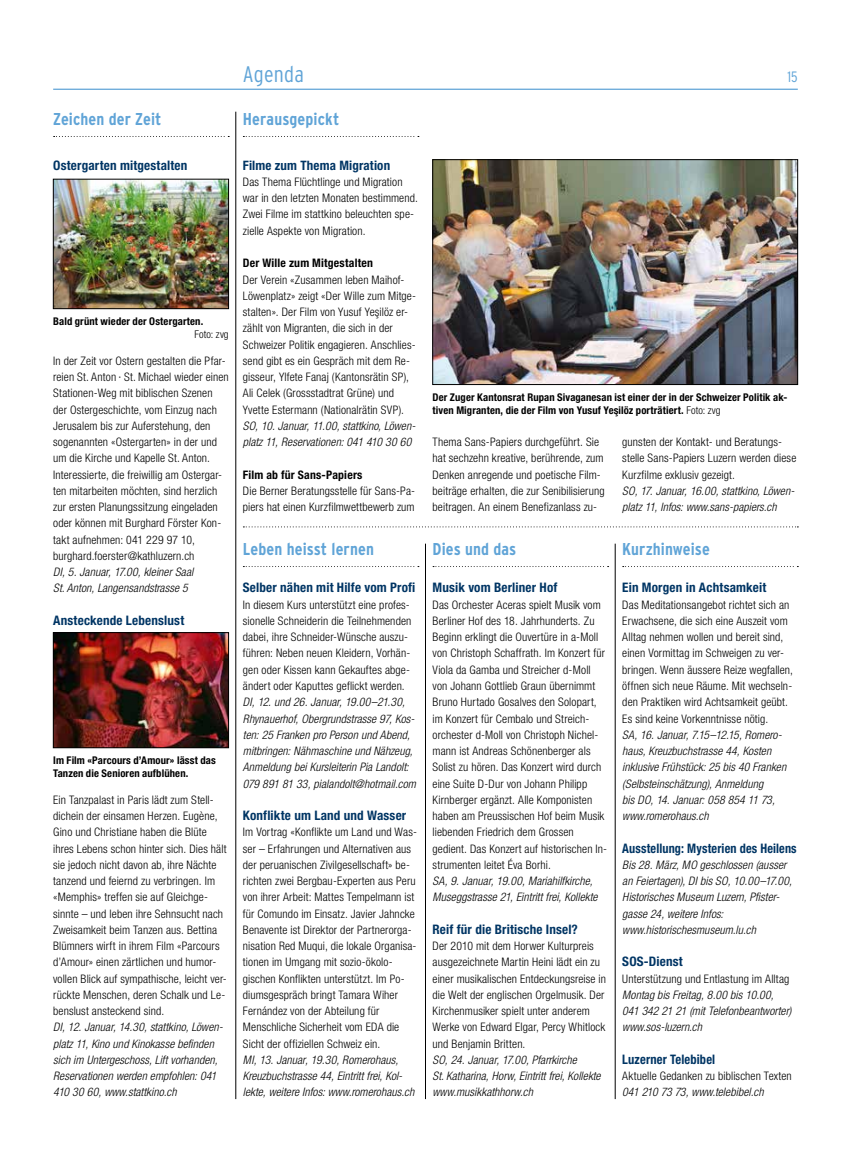
<style>
.page{position:relative;width:851px;height:1170px;background:#fff}
.page>*{position:absolute;margin:0;border:0;box-sizing:border-box;transform-origin:0 0}
.t1{font:300 condensed 22.5px "Interstate";letter-spacing:.01em;color:#60a4d7}
.t2{font:700 condensed 17.12px "Interstate";letter-spacing:.005em;color:#60a4d7}
.t3{font:300 condensed 15px "Interstate";color:#60a4d7}
.t4{font:700 condensed 13.12px "Helvetica Neue LT Std";letter-spacing:.015em;color:#003564}
.t5{font:700 condensed 13.12px "Helvetica Neue LT Std";letter-spacing:.015em;color:#003564;scale:.93 1}
.t6{font:700 condensed 13.12px "Helvetica Neue LT Std";letter-spacing:.015em;color:#003564;scale:.95 1}
.t7{font:700 condensed 13px "Helvetica Neue LT Std";letter-spacing:.01em;color:#003564}
.t8{font:300 condensed 11.75px/16.2px "Helvetica Neue LT Std";letter-spacing:.01em;color:#000}
.t9{font:italic 300 condensed 11.75px/16.2px "Helvetica Neue LT Std";letter-spacing:.01em;color:#000}
.t10{font:700 condensed 11.75px "Helvetica Neue LT Std";letter-spacing:.015em;color:#000}
.t11{font:italic 300 condensed 11.62px "Helvetica Neue LT Std";letter-spacing:.01em;color:#000}
.t12{font:700 condensed 10.62px/12.8px "Helvetica Neue LT Std";letter-spacing:.01em;color:#000}
.t13{font:300 condensed 10.62px "Helvetica Neue LT Std";letter-spacing:.005em;color:#000}
.s1{font-weight:300}
.s2{font-size:11.75px}
</style>
<div class="page">
<hr style="left:53px;top:89px;width:744px;height:1px;background:#60a4d7">
<svg style="left:243px;top:526px;width:555px;height:1px"></svg>
<svg style="left:433px;top:566px;width:175px;height:1px"></svg>
<svg style="left:54px;top:136px;width:175px;height:1px"></svg>
<svg style="left:622px;top:566px;width:176px;height:1px"></svg>
<svg style="left:243px;top:566px;width:176px;height:1px"></svg>
<hr style="left:615px;top:543px;width:1px;height:555px;background:#000">
<hr style="left:425px;top:543px;width:1px;height:555px;background:#000">
<hr style="left:235px;top:112px;width:1px;height:986px;background:#000">
<svg style="left:243px;top:136px;width:176px;height:1px"></svg>
<img style="left:434px;top:161px;width:361px;height:221px">
<div style="left:432px;top:159px;width:365px;height:225px;border:1px solid #000"></div>
<img style="left:55px;top:181px;width:172px;height:126px">
<div style="left:53px;top:179px;width:176px;height:130px;border:1px solid #000"></div>
<img style="left:55px;top:634px;width:172px;height:111px">
<div style="left:53px;top:632px;width:176px;height:115px;border:1px solid #000"></div>
<h2 class="t2" style="left:53px;top:110px;width:110px">Zeichen der Zeit</h2>
<p class="t4" style="left:53px;top:157px;width:136px">Ostergarten mitgestalten</p>
<p class="t12" style="left:53px;top:315px;width:152px">Bald grünt wieder der Ostergarten.</p>
<p class="t13" style="left:194px;top:328px;width:36px">Foto: zvg</p>
<p class="t8" style="left:53px;top:352px;width:177px">In der Zeit vor Ostern gestalten die Pfar&shy;reien St. Anton ∙ St. Michael wieder einen Stationen-Weg mit biblischen Szenen der Ostergeschichte, vom Einzug nach Jerusalem bis zur Auferstehung, den sogenannten «Ostergarten» in der und um die Kirche und Kapelle St. Anton.<br>Interessierte, die freiwillig am Ostergar&shy;ten mitarbeiten möchten, sind herzlich zur ersten Planungssitzung eingeladen oder können mit Burghard Förster Kon&shy;takt aufnehmen: 041 229 97 10, burghard.foerster@kathluzern.ch</p>
<p class="t9" style="left:53px;top:564px;width:142px">DI, 5. Januar, 17.00, kleiner Saal<br>St. Anton, Langensandstrasse 5</p>
<p class="t4" style="left:53px;top:612px;width:133px">Ansteckende Lebenslust</p>
<p class="t12" style="left:53px;top:754px;width:164px">Im Film «Parcours d’Amour» lässt das<br>Tanzen die Senioren aufblühen.</p>
<p class="t8" style="left:53px;top:791px;width:175px">Ein Tanzpalast in Paris lädt zum Stell&shy;dichein der einsamen Herzen. Eugène, Gino und Christiane haben die Blüte ihres Lebens schon hinter sich. Dies hält sie jedoch nicht davon ab, ihre Nächte tanzend und feiernd zu verbringen. Im «Memphis» treffen sie auf Gleichge&shy;sinnte – und leben ihre Sehnsucht nach Zweisamkeit beim Tanzen aus. Bettina Blümners wirft in ihrem Film «Parcours d’Amour» einen zärtlichen und humor&shy;vollen Blick auf sympathische, leicht ver&shy;rückte Menschen, deren Schalk und Le&shy;benslust ansteckend sind.</p>
<p class="t9" style="left:53px;top:1019px;width:171px">DI, 12. Januar, 14.30, stattkino, Löwen&shy;platz 11, Kino und Kinokasse befinden sich im Untergeschoss, Lift vorhanden, Reservationen werden empfohlen: 041<br>410 30 60, www.stattkino.ch</p>
<h1 class="t1" style="left:243px;top:62px;width:63px">Agenda</h1>
<p class="t3" style="left:787px;top:68px;width:12px">15</p>
<h2 class="t2" style="left:243px;top:110px;width:98px">Herausgepickt</h2>
<p class="t7" style="left:243px;top:157px;width:149px">Filme zum Thema Migration</p>
<p class="t8" style="left:243px;top:173px;width:176px">Das Thema Flüchtlinge und Migration war in den letzten Monaten bestimmend.<br>Zwei Filme im stattkino beleuchten spe&shy;zielle Aspekte von Migration.</p>
<p class="t10" style="left:243px;top:256px;width:132px">Der Wille zum Mitgestalten</p>
<p class="t8" style="left:243px;top:271px;width:175px">Der Verein «Zusammen leben Maihof-Löwenplatz» zeigt «Der Wille zum Mitge&shy;stalten». Der Film von Yusuf Yes¸ilöz er&shy;zählt von Migranten, die sich in der Schweizer Politik engagieren. Anschlies&shy;send gibt es ein Gespräch mit dem Re&shy;gisseur, Ylfete Fanaj (Kantonsrätin SP), Ali Celek (Grossstadtrat Grüne) und Yvette Estermann (Nationalrätin SVP).</p>
<p class="t9" style="left:243px;top:418px;width:174px">SO, 10. Januar, 11.00, stattkino, Löwen&shy;platz 11, Reservationen: 041 410 30 60</p>
<p class="t10" style="left:243px;top:467px;width:121px">Film ab für Sans-Papiers</p>
<p class="t8" style="left:243px;top:482px;width:174px">Die Berner Beratungsstelle für Sans-Pa&shy;piers hat einen Kurzfilmwettbewerb zum</p>
<h2 class="t2" style="left:243px;top:540px;width:133px">Leben heisst lernen</h2>
<p class="t4" style="left:243px;top:579px;width:174px">Selber nähen mit Hilfe vom Profi</p>
<p class="t8" style="left:243px;top:596px;width:170px">In diesem Kurs unterstützt eine profes&shy;sionelle Schneiderin die Teilnehmenden dabei, ihre Schneider-Wünsche auszu&shy;führen: Neben neuen Kleidern, Vorhän&shy;gen oder Kissen kann Gekauftes abge&shy;ändert oder Kaputtes geflickt werden.</p>
<p class="t9" style="left:243px;top:694px;width:174px">DI, 12. und 26. Januar, 19.00–21.30, Rhynauerhof, Obergrundstrasse 97, Kos&shy;ten: 25 Franken pro Person und Abend, mitbringen: Nähmaschine und Nähzeug, Anmeldung bei Kursleiterin Pia Landolt:<br>079 891 81 33, pialandolt@hotmail.com</p>
<p class="t4" style="left:243px;top:807px;width:165px">Konflikte um Land und Wasser</p>
<p class="t8" style="left:243px;top:823px;width:175px">Im Vortrag «Konflikte um Land und Was&shy;ser – Erfahrungen und Alternativen aus der peruanischen Zivilgesellschaft» be&shy;richten zwei Bergbau-Experten aus Peru von ihrer Arbeit: Mattes Tempelmann ist für Comundo im Einsatz. Javier Jahncke Benavente ist Direktor der Partnerorga&shy;nisation Red Muqui, die lokale Organisa&shy;tionen im Umgang mit sozio-ökolo&shy;gischen Konflikten unterstützt. Im Po&shy;diumsgespräch bringt Tamara Wiher Fernández von der Abteilung für Menschliche Sicherheit vom EDA die Sicht der offiziellen Schweiz ein.</p>
<p class="t9" style="left:243px;top:1051px;width:173px">MI, 13. Januar, 19.30, Romerohaus,<br>Kreuzbuchstrasse 44, Eintritt frei, Kol&shy;lekte, weitere Infos: www.romerohaus.ch</p>
<p class="t12" style="left:432px;top:391px;width:356px">Der Zuger Kantonsrat Rupan Sivaganesan ist einer der in der Schweizer Politik ak&shy;tiven Migranten, die der Film von Yusuf Yes¸ilöz porträtiert. <span class="s1">Foto: zvg</span></p>
<p class="t8" style="left:432px;top:433px;width:173px">Thema Sans-Papiers durchgeführt. Sie hat sechzehn kreative, berührende, zum Denken anregende und poetische Film&shy;beiträge erhalten, die zur Senibilisierung beitragen. An einem Benefizanlass zu-</p>
<p class="t8" style="left:622px;top:433px;width:175px">gunsten der Kontakt- und Beratungs&shy;stelle Sans-Papiers Luzern werden diese<br>Kurzfilme exklusiv gezeigt.</p>
<p class="t9" style="left:622px;top:483px;width:173px">SO, 17. Januar, 16.00, stattkino, Löwen-</p>
<p class="t11" style="left:622px;top:500px;width:156px"><span class="s2">platz 11,</span> Infos: www.sans-papiers.ch</p>
<h2 class="t2" style="left:432px;top:540px;width:85px">Dies und das</h2>
<p class="t4" style="left:432px;top:579px;width:126px">Musik vom Berliner Hof</p>
<p class="t8" style="left:432px;top:596px;width:176px">Das Orchester Aceras spielt Musik vom Berliner Hof des 18. Jahrhunderts. Zu Beginn erklingt die Ouvertüre in a-Moll von Christoph Schaffrath. Im Konzert für Viola da Gamba und Streicher d-Moll von Johann Gottlieb Graun übernimmt Bruno Hurtado Gosalves den Solopart, im Konzert für Cembalo und Streich&shy;orchester d-Moll von Christoph Nichel&shy;mann ist Andreas Schönenberger als Solist zu hören. Das Konzert wird durch eine Suite D-Dur von Johann Philipp Kirnberger ergänzt. Alle Komponisten haben am Preussischen Hof beim Musik liebenden Friedrich dem Grossen gedient. Das Konzert auf historischen In&shy;strumenten leitet Éva Borhi.</p>
<p class="t9" style="left:432px;top:873px;width:166px">SA, 9. Januar, 19.00, Mariahilfkirche,<br>Museggstrasse 21, Eintritt frei, Kollekte</p>
<p class="t4" style="left:432px;top:921px;width:147px">Reif für die Britische Insel?</p>
<p class="t8" style="left:432px;top:937px;width:175px">Der 2010 mit dem Horwer Kulturpreis ausgezeichnete Martin Heini lädt ein zu einer musikalischen Entdeckungsreise in die Welt der englischen Orgelmusik. Der Kirchenmusiker spielt unter anderem Werke von Edward Elgar, Percy Whitlock und Benjamin Britten.</p>
<p class="t9" style="left:432px;top:1051px;width:169px">SO, 24. Januar, 17.00, Pfarrkirche<br>St. Katharina, Horw, Eintritt frei, Kollekte www.musikkathhorw.ch</p>
<h2 class="t2" style="left:622px;top:540px;width:89px">Kurzhinweise</h2>
<p class="t4" style="left:622px;top:579px;width:145px">Ein Morgen in Achtsamkeit</p>
<p class="t8" style="left:622px;top:596px;width:172px">Das Meditationsangebot richtet sich an Erwachsene, die sich eine Auszeit vom Alltag nehmen wollen und bereit sind, einen Vormittag im Schweigen zu ver&shy;bringen. Wenn äussere Reize wegfallen, öffnen sich neue Räume. Mit wechseln&shy;den Praktiken wird Achtsamkeit geübt.<br>Es sind keine Vorkenntnisse nötig.</p>
<p class="t9" style="left:622px;top:726px;width:165px">SA, 16. Januar, 7.15–12.15, Romero&shy;haus, Kreuzbuchstrasse 44, Kosten inklusive Frühstück: 25 bis 40 Franken (Selbsteinschätzung), Anmeldung<br>bis DO, 14. Januar: 058 854 11 73, www.romerohaus.ch</p>
<p class="t5" style="left:622px;top:839px;width:189px">Ausstellung: Mysterien des Heilens</p>
<p class="t9" style="left:622px;top:856px;width:171px">Bis 28. März, MO geschlossen (ausser an Feiertagen), DI bis SO, 10.00–17.00, Historisches Museum Luzern, Pfister&shy;gasse 24, weitere Infos: www.historischesmuseum.lu.ch</p>
<p class="t4" style="left:622px;top:953px;width:62px">SOS-Dienst</p>
<p class="t8" style="left:622px;top:970px;width:168px">Unterstützung und Entlastung im Alltag</p>
<p class="t9" style="left:622px;top:986px;width:170px">Montag bis Freitag, 8.00 bis 10.00,<br>041 342 21 21 (mit Telefonbeantworter) www.sos-luzern.ch</p>
<p class="t6" style="left:622px;top:1051px;width:99px">Luzerner Telebibel</p>
<p class="t8" style="left:622px;top:1067px;width:171px">Aktuelle Gedanken zu biblischen Texten</p>
<p class="t9" style="left:622px;top:1084px;width:143px">041 210 73 73, www.telebibel.ch</p>
</div>
